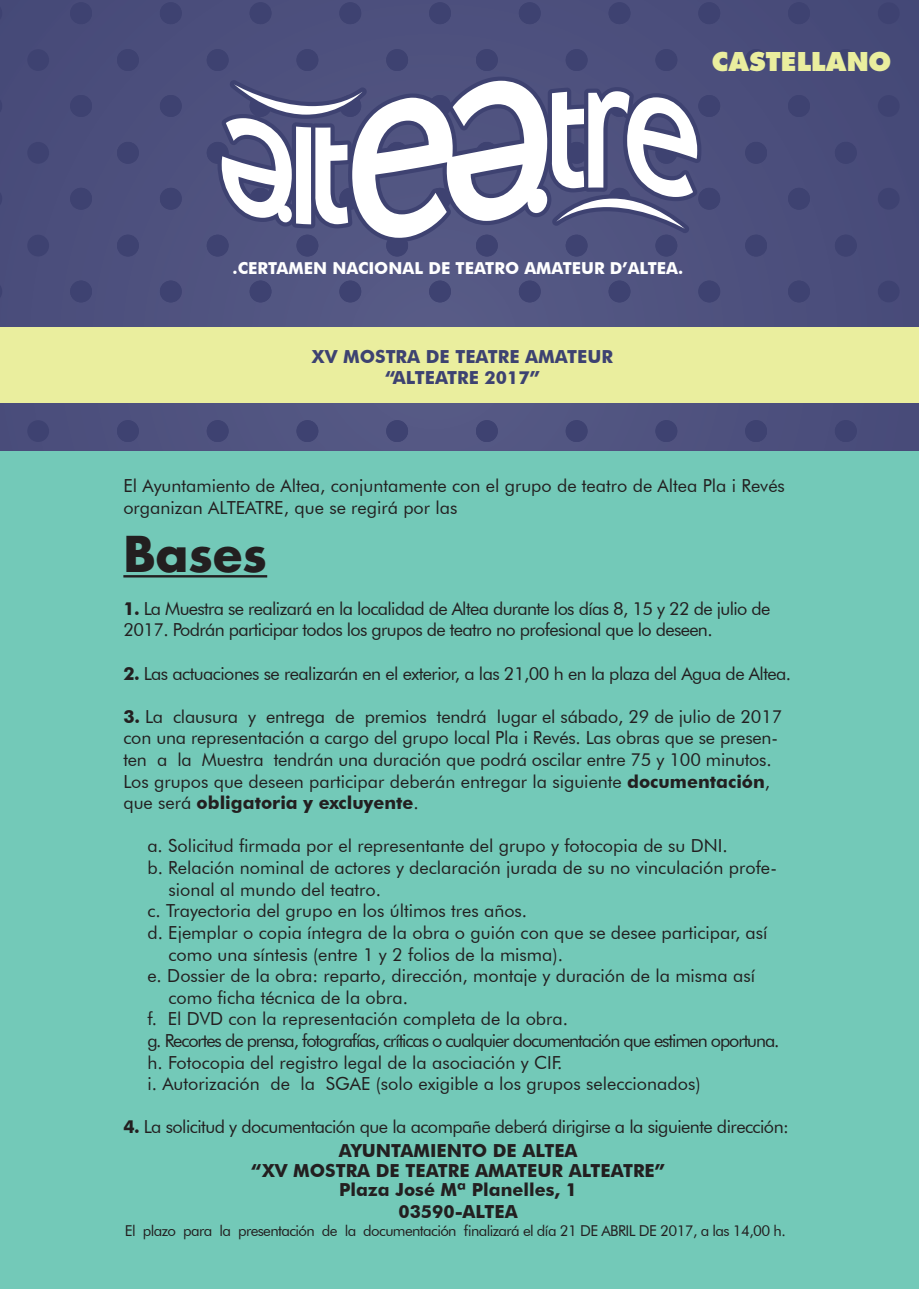
<style>
.page{position:relative;width:919px;height:1289px;background:#fff}
.page>*{position:absolute;margin:0;border:0;box-sizing:border-box;transform-origin:0 0}
.t1{font:700 48px "Futura Std";color:#231f20}
.t2{font:800 25.2px "Futura Std";color:#eaee9e}
.t3{font:18px/21.6px "Futura BT";color:#231f20}
.t4{font:18px "Futura BT";letter-spacing:-.03em;color:#231f20}
.t5{font:18px/21.6px "Futura BT";letter-spacing:-.035em;color:#231f20}
.t6{font:700 18px "Futura BT";color:#231f20}
.t7{font:18px "Futura BT";letter-spacing:-.06em;color:#231f20}
.t8{font:700 18px "Futura BT";color:#3d4271}
.t9{font:700 16.5px "Futura BT";color:#fff}
.t10{font:15px "Futura BT";letter-spacing:-.04em;color:#231f20}
.s1{font-weight:700}
</style>
<div class="page">
<svg style="left:0;top:0;width:918px;height:451px;background:#4c507d"></svg>
<div style="left:877px;top:2px;width:22px;height:22px;background:#3e4271;border-radius:50%"></div>
<div style="left:877px;top:95px;width:22px;height:22px;background:#3e4271;border-radius:50%"></div>
<div style="left:877px;top:188px;width:22px;height:22px;background:#3e4271;border-radius:50%"></div>
<div style="left:877px;top:280px;width:22px;height:22px;background:#3e4271;border-radius:50%"></div>
<div style="left:788px;top:2px;width:21px;height:22px;background:#3e4271;border-radius:50%"></div>
<div style="left:788px;top:95px;width:21px;height:22px;background:#3e4271;border-radius:50%"></div>
<div style="left:788px;top:188px;width:21px;height:22px;background:#3e4271;border-radius:50%"></div>
<div style="left:788px;top:280px;width:21px;height:22px;background:#3e4271;border-radius:50%"></div>
<div style="left:834px;top:49px;width:22px;height:22px;background:#3e4271;border-radius:50%"></div>
<div style="left:834px;top:142px;width:22px;height:22px;background:#3e4271;border-radius:50%"></div>
<div style="left:834px;top:235px;width:22px;height:21px;background:#3e4271;border-radius:50%"></div>
<div style="left:834px;top:420px;width:22px;height:22px;background:#3e4271;border-radius:50%"></div>
<div style="left:698px;top:2px;width:22px;height:22px;background:#3e4271;border-radius:50%"></div>
<div style="left:698px;top:95px;width:22px;height:22px;background:#3e4271;border-radius:50%"></div>
<div style="left:698px;top:188px;width:22px;height:22px;background:#3e4271;border-radius:50%"></div>
<div style="left:698px;top:280px;width:22px;height:22px;background:#3e4271;border-radius:50%"></div>
<div style="left:745px;top:49px;width:22px;height:22px;background:#3e4271;border-radius:50%"></div>
<div style="left:745px;top:142px;width:22px;height:22px;background:#3e4271;border-radius:50%"></div>
<div style="left:745px;top:235px;width:22px;height:21px;background:#3e4271;border-radius:50%"></div>
<div style="left:745px;top:420px;width:22px;height:22px;background:#3e4271;border-radius:50%"></div>
<div style="left:608px;top:2px;width:22px;height:22px;background:#3e4271;border-radius:50%"></div>
<div style="left:608px;top:280px;width:22px;height:22px;background:#3e4271;border-radius:50%"></div>
<div style="left:655px;top:49px;width:22px;height:22px;background:#3e4271;border-radius:50%"></div>
<div style="left:655px;top:235px;width:22px;height:21px;background:#3e4271;border-radius:50%"></div>
<div style="left:655px;top:420px;width:22px;height:22px;background:#3e4271;border-radius:50%"></div>
<div style="left:519px;top:2px;width:21px;height:22px;background:#3e4271;border-radius:50%"></div>
<div style="left:519px;top:280px;width:21px;height:22px;background:#3e4271;border-radius:50%"></div>
<div style="left:565px;top:49px;width:22px;height:22px;background:#3e4271;border-radius:50%"></div>
<div style="left:565px;top:235px;width:22px;height:21px;background:#3e4271;border-radius:50%"></div>
<div style="left:565px;top:420px;width:22px;height:22px;background:#3e4271;border-radius:50%"></div>
<div style="left:429px;top:2px;width:22px;height:22px;background:#3e4271;border-radius:50%"></div>
<div style="left:429px;top:280px;width:22px;height:22px;background:#3e4271;border-radius:50%"></div>
<div style="left:476px;top:49px;width:21px;height:22px;background:#3e4271;border-radius:50%"></div>
<div style="left:476px;top:235px;width:21px;height:21px;background:#3e4271;border-radius:50%"></div>
<div style="left:476px;top:420px;width:21px;height:22px;background:#3e4271;border-radius:50%"></div>
<div style="left:339px;top:2px;width:22px;height:22px;background:#3e4271;border-radius:50%"></div>
<div style="left:339px;top:280px;width:22px;height:22px;background:#3e4271;border-radius:50%"></div>
<div style="left:386px;top:49px;width:22px;height:22px;background:#3e4271;border-radius:50%"></div>
<div style="left:386px;top:235px;width:22px;height:21px;background:#3e4271;border-radius:50%"></div>
<div style="left:386px;top:420px;width:22px;height:22px;background:#3e4271;border-radius:50%"></div>
<div style="left:250px;top:2px;width:21px;height:22px;background:#3e4271;border-radius:50%"></div>
<div style="left:250px;top:280px;width:21px;height:22px;background:#3e4271;border-radius:50%"></div>
<div style="left:296px;top:49px;width:22px;height:22px;background:#3e4271;border-radius:50%"></div>
<div style="left:296px;top:235px;width:22px;height:21px;background:#3e4271;border-radius:50%"></div>
<div style="left:296px;top:420px;width:22px;height:22px;background:#3e4271;border-radius:50%"></div>
<div style="left:160px;top:2px;width:22px;height:22px;background:#3e4271;border-radius:50%"></div>
<div style="left:160px;top:95px;width:22px;height:22px;background:#3e4271;border-radius:50%"></div>
<div style="left:160px;top:188px;width:22px;height:22px;background:#3e4271;border-radius:50%"></div>
<div style="left:160px;top:280px;width:22px;height:22px;background:#3e4271;border-radius:50%"></div>
<div style="left:207px;top:49px;width:21px;height:22px;background:#3e4271;border-radius:50%"></div>
<div style="left:207px;top:142px;width:21px;height:22px;background:#3e4271;border-radius:50%"></div>
<div style="left:207px;top:235px;width:21px;height:21px;background:#3e4271;border-radius:50%"></div>
<div style="left:207px;top:420px;width:21px;height:22px;background:#3e4271;border-radius:50%"></div>
<div style="left:70px;top:2px;width:22px;height:22px;background:#3e4271;border-radius:50%"></div>
<div style="left:70px;top:95px;width:22px;height:22px;background:#3e4271;border-radius:50%"></div>
<div style="left:70px;top:188px;width:22px;height:22px;background:#3e4271;border-radius:50%"></div>
<div style="left:70px;top:280px;width:22px;height:22px;background:#3e4271;border-radius:50%"></div>
<div style="left:117px;top:49px;width:22px;height:22px;background:#3e4271;border-radius:50%"></div>
<div style="left:117px;top:142px;width:22px;height:22px;background:#3e4271;border-radius:50%"></div>
<div style="left:117px;top:235px;width:22px;height:21px;background:#3e4271;border-radius:50%"></div>
<div style="left:117px;top:420px;width:22px;height:22px;background:#3e4271;border-radius:50%"></div>
<svg style="left:0;top:2px;width:2px;height:22px"></svg>
<svg style="left:0;top:95px;width:2px;height:22px"></svg>
<svg style="left:0;top:188px;width:2px;height:22px"></svg>
<svg style="left:0;top:280px;width:2px;height:22px"></svg>
<div style="left:27px;top:49px;width:22px;height:22px;background:#3e4271;border-radius:50%"></div>
<div style="left:27px;top:142px;width:22px;height:22px;background:#3e4271;border-radius:50%"></div>
<div style="left:27px;top:235px;width:22px;height:21px;background:#3e4271;border-radius:50%"></div>
<div style="left:27px;top:420px;width:22px;height:22px;background:#3e4271;border-radius:50%"></div>
<svg style="left:217px;top:77px;width:484px;height:165px"></svg>
<div style="left:0;top:451px;width:918px;height:837px;background:#73c9b8"></div>
<div style="left:0;top:327px;width:918px;height:76px;background:#eaee9e"></div>
<hr style="left:123px;top:575px;width:144px;height:2px;background:#231f20">
<p class="t2" style="left:711px;top:45px;width:181px">CASTELLANO</p>
<p class="t9" style="left:232px;top:258px;width:452px">.CERTAMEN NACIONAL DE TEATRO AMATEUR D’ALTEA.</p>
<p class="t8" style="left:312px;top:345px;width:302px">XV MOSTRA DE TEATRE AMATEUR</p>
<p class="t8" style="left:385px;top:367px;width:156px">“ALTEATRE 2017”</p>
<p class="t3" style="left:123px;top:475px;width:663px">El Ayuntamiento de Altea, conjuntamente con el grupo de teatro de Altea Pla i Revés organizan ALTEATRE, que se regirá por las</p>
<p class="t1" style="left:123px;top:521px;width:145px">Bases</p>
<p class="t5" style="left:123px;top:597px;width:648px"><span class="s1">1.</span> La Muestra se realizará en la localidad de Altea durante los días 8, 15 y 22 de julio de<br>2017. Podrán participar todos los grupos de teatro no profesional que lo deseen.</p>
<p class="t4" style="left:123px;top:662px;width:669px"><span class="s1">2.</span> Las actuaciones se realizarán en el exterior, a las 21,00 h en la plaza del Agua de Altea.</p>
<p class="t3" style="left:123px;top:705px;width:660px"><span class="s1">3.</span> La clausura y entrega de premios tendrá lugar el sábado, 29 de julio de 2017 con una representación a cargo del grupo local Pla i Revés. Las obras que se presen&shy;ten a la Muestra tendrán una duración que podrá oscilar entre 75 y 100 minutos.</p>
<p class="t3" style="left:123px;top:770px;width:648px">Los grupos que deseen participar deberán entregar la siguiente <span class="s1">documentación</span>, que será <span class="s1">obligatoria y excluyente</span>.</p>
<p class="t3" style="left:147px;top:835px;width:581px">a. Solicitud firmada por el representante del grupo y fotocopia de su DNI.</p>
<p class="t3" style="left:168px;top:856px;width:610px;text-indent:-21px">b. Relación nominal de actores y declaración jurada de su no vinculación profe&shy;sional al mundo del teatro.</p>
<p class="t3" style="left:147px;top:899px;width:381px">c. Trayectoria del grupo en los últimos tres años.</p>
<p class="t3" style="left:168px;top:921px;width:600px;text-indent:-21px">d. Ejemplar o copia íntegra de la obra o guión con que se desee participar, así como una síntesis (entre 1 y 2 folios de la misma).</p>
<p class="t3" style="left:168px;top:964px;width:588px;text-indent:-21px">e. Dossier de la obra: reparto, dirección, montaje y duración de la misma así como ficha técnica de la obra.</p>
<p class="t3" style="left:147px;top:1007px;width:422px">f. El DVD con la representación completa de la obra.</p>
<p class="t7" style="left:147px;top:1029px;width:633px">g. Recortes de prensa, fotografías, críticas o cualquier documentación que estimen oportuna.</p>
<p class="t3" style="left:147px;top:1051px;width:416px">h. Fotocopia del registro legal de la asociación y CIF.</p>
<p class="t3" style="left:147px;top:1072px;width:554px">i. Autorización de la SGAE (solo exigible a los grupos seleccionados)</p>
<p class="t4" style="left:123px;top:1115px;width:667px"><span class="s1">4.</span> La solicitud y documentación que la acompañe deberá dirigirse a la siguiente dirección:</p>
<p class="t6" style="left:338px;top:1139px;width:240px">AYUNTAMIENTO DE ALTEA</p>
<p class="t6" style="left:251px;top:1159px;width:415px">“XV MOSTRA DE TEATRE AMATEUR ALTEATRE”</p>
<p class="t6" style="left:339px;top:1178px;width:239px">Plaza José Mª Planelles, 1</p>
<p class="t6" style="left:398px;top:1200px;width:121px">03590-ALTEA</p>
<p class="t10" style="left:125px;top:1221px;width:662px">El plazo para la presentación de la documentación finalizará el día 21 DE ABRIL DE 2017, a las 14,00 h.</p>
</div>
